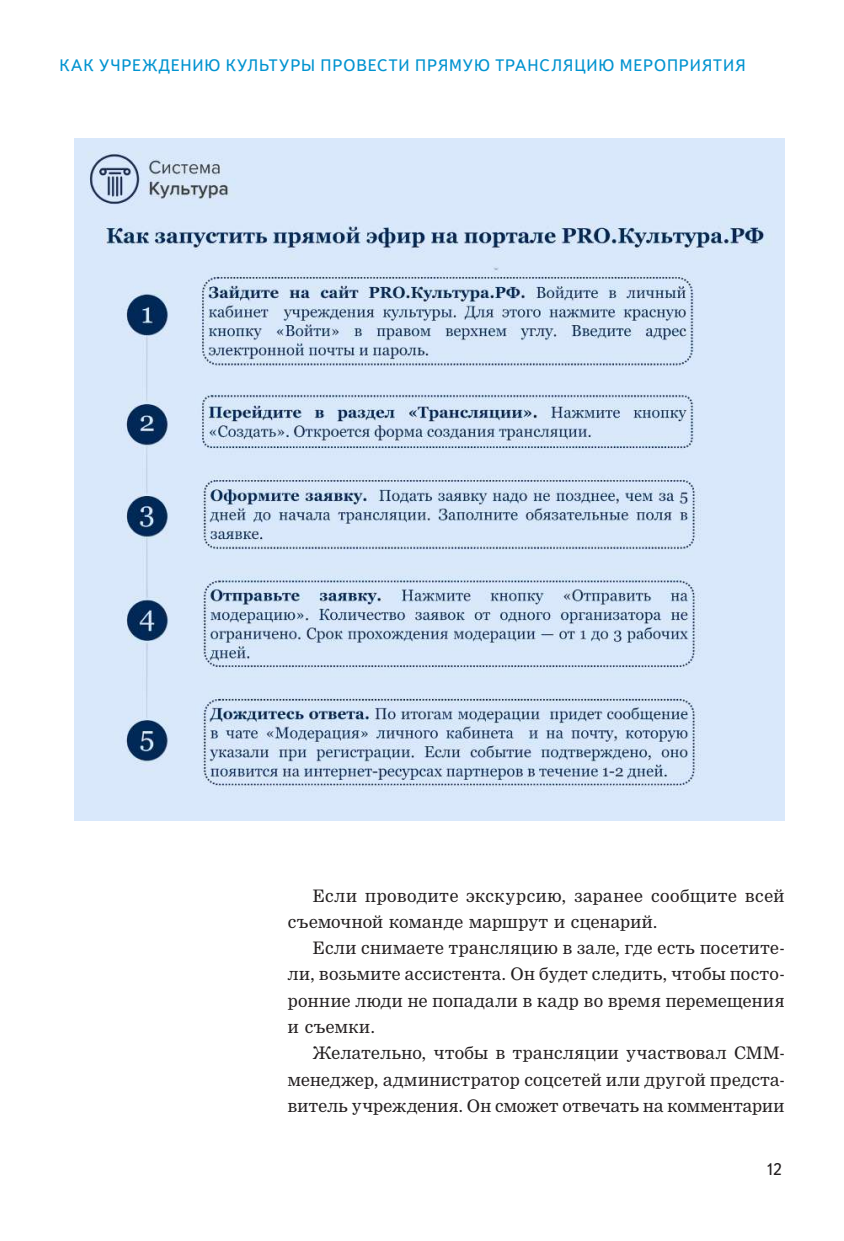
<style>
.page{position:relative;width:844px;height:1241px;background:#fff}
.page>*{position:absolute;margin:0;border:0;box-sizing:border-box;transform-origin:0 0}
.t1{font:16.8px/26.2px "Nimrod Cyr";letter-spacing:.025em;color:#231f20;text-align:justify}
.t2{font:16.8px "Textbook New";color:#231f20}
.t3{font:16.62px "Textbook New";letter-spacing:.05em;color:#0093d0}
</style>
<div class="page">
<img style="left:74px;top:139px;width:710px;height:681px">
<p class="t3" style="left:60px;top:55px;width:687px">КАК УЧРЕЖДЕНИЮ КУЛЬТУРЫ ПРОВЕСТИ ПРЯМУЮ ТРАНСЛЯЦИЮ МЕРОПРИЯТИЯ</p>
<p class="t1" style="left:288px;top:882px;width:498px;text-indent:25px">Если проводите экскурсию, заранее сообщите всей съемочной команде маршрут и сценарий.</p>
<p class="t1" style="left:288px;top:934px;width:498px;text-indent:25px">Если снимаете трансляцию в зале, где есть посетите&shy;ли, возьмите ассистента. Он будет следить, чтобы посто&shy;ронние люди не попадали в кадр во время перемещения и съемки.</p>
<p class="t1" style="left:288px;top:1039px;width:498px;text-indent:25px">Желательно, чтобы в трансляции участвовал СММ&shy;менеджер, администратор соцсетей или другой предста&shy;витель учреждения. Он сможет отвечать на комментарии</p>
<p class="t2" style="left:765px;top:1158px;width:18px">12</p>
</div>
